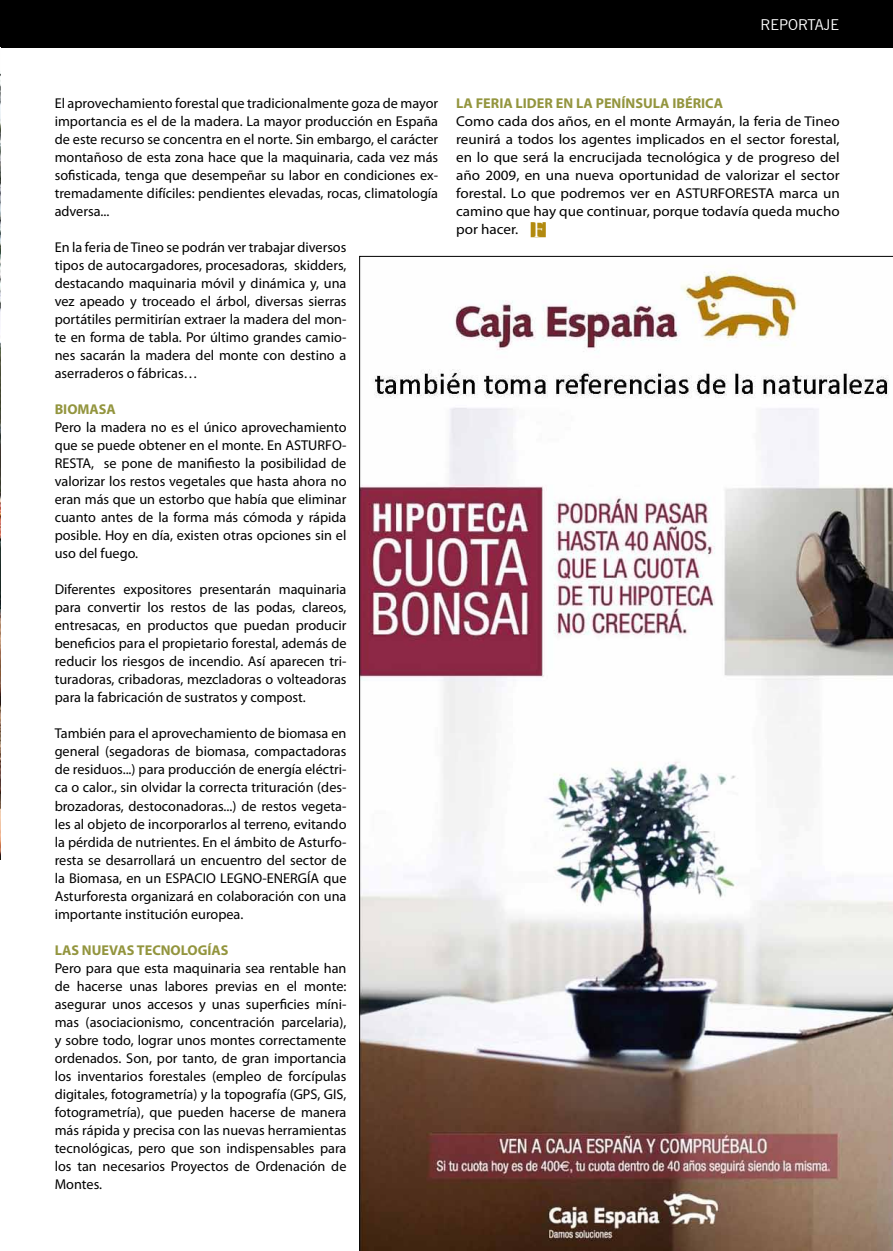
<style>
.page{position:relative;width:893px;height:1251px;background:#fff}
.page>*{position:absolute;margin:0;border:0;box-sizing:border-box;transform-origin:0 0}
.t1{font:15px "News Gothic BT";color:#fff}
.t2{font:14.25px/18px "Myriad Pro";color:#000;text-align:justify}
.t3{font:14.25px/18px "Myriad Pro";color:#000;text-align:justify;scale:1.06 1}
.t4{font:700 14.25px "Myriad Pro";color:#93953e}
.s1{font-family:"Trajan Pro";font-size:20.1px;color:#fff}
</style>
<div class="page">
<div style="left:0;top:0;width:893px;height:48px;background:#000"></div>
<img style="left:0;top:73px;width:1px;height:786px">
<div style="left:531px;top:222px;width:15px;height:15px;background:#b28a0f;border:2px solid #b28a0f"></div>
<img style="left:359px;top:256px;width:534px;height:994px">
<p class="t1" style="left:761px;top:16px;width:80px">REPORTAJE</p>
<p class="t2" style="left:55px;top:94px;width:385px">El aprovechamiento forestal que tradicionalmente goza de mayor importancia es el de la madera. La mayor producción en España de este recurso se concentra en el norte. Sin embargo, el carácter montañoso de esta zona hace que la maquinaria, cada vez más sofisticada, tenga que desempeñar su labor en condiciones ex&shy;tremadamente difíciles: pendientes elevadas, rocas, climatología adversa...</p>
<p class="t2" style="left:55px;top:238px;width:293px">En la feria de Tineo se podrán ver trabajar diversos tipos de autocargadores, procesadoras, skidders, destacando maquinaria móvil y dinámica y, una vez apeado y troceado el árbol, diversas sierras portátiles permitirían extraer la madera del mon&shy;te en forma de tabla. Por último grandes camio&shy;nes sacarán la madera del monte con destino a aserraderos o fábricas…</p>
<p class="t4" style="left:55px;top:400px;width:63px">BIOMASA</p>
<p class="t2" style="left:55px;top:418px;width:293px">Pero la madera no es el único aprovechamiento que se puede obtener en el monte. En ASTURFO-RESTA, se pone de manifiesto la posibilidad de valorizar los restos vegetales que hasta ahora no eran más que un estorbo que había que eliminar cuanto antes de la forma más cómoda y rápida posible. Hoy en día, existen otras opciones sin el uso del fuego.</p>
<p class="t2" style="left:55px;top:580px;width:293px">Diferentes expositores presentarán maquinaria para convertir los restos de las podas, clareos, entresacas, en productos que puedan producir beneficios para el propietario forestal, además de reducir los riesgos de incendio. Así aparecen tri&shy;turadoras, cribadoras, mezcladoras o volteadoras para la fabricación de sustratos y compost.</p>
<p class="t2" style="left:55px;top:724px;width:293px">También para el aprovechamiento de biomasa en general (segadoras de biomasa, compactadoras de residuos...) para producción de energía eléctri&shy;ca o calor., sin olvidar la correcta trituración (des&shy;brozadoras, destoconadoras...) de restos vegeta&shy;les al objeto de incorporarlos al terreno, evitando la pérdida de nutrientes. En el ámbito de Asturfo&shy;resta se desarrollará un encuentro del sector de la Biomasa, en un ESPACIO LEGNO-ENERGÍA que Asturforesta organizará en colaboración con una importante institución europea.</p>
<p class="t4" style="left:55px;top:940px;width:175px">LAS NUEVAS TECNOLOGÍAS</p>
<p class="t2" style="left:55px;top:958px;width:293px">Pero para que esta maquinaria sea rentable han de hacerse unas labores previas en el monte: asegurar unos accesos y unas superficies míni&shy;mas (asociacionismo, concentración parcelaria), y sobre todo, lograr unos montes correctamente ordenados. Son, por tanto, de gran importancia los inventarios forestales (empleo de forcípulas digitales, fotogrametría) y la topografía (GPS, GIS, fotogrametría), que pueden hacerse de manera más rápida y precisa con las nuevas herramientas tecnológicas, pero que son indispensables para los tan necesarios Proyectos de Ordenación de Montes.</p>
<p class="t4" style="left:456px;top:94px;width:268px">LA FERIA LIDER EN LA PENÍNSULA IBÉRICA</p>
<p class="t3" style="left:456px;top:112px;width:363px">Como cada dos años, en el monte Armayán, la feria de Tineo reunirá a todos los agentes implicados en el sector forestal, en lo que será la encrucijada tecnológica y de progreso del año 2009, en una nueva oportunidad de valorizar el sector forestal. Lo que podremos ver en ASTURFORESTA marca un camino que hay que continuar, porque todavía queda mucho por hacer. <span class="s1">F</span></p>
</div>
